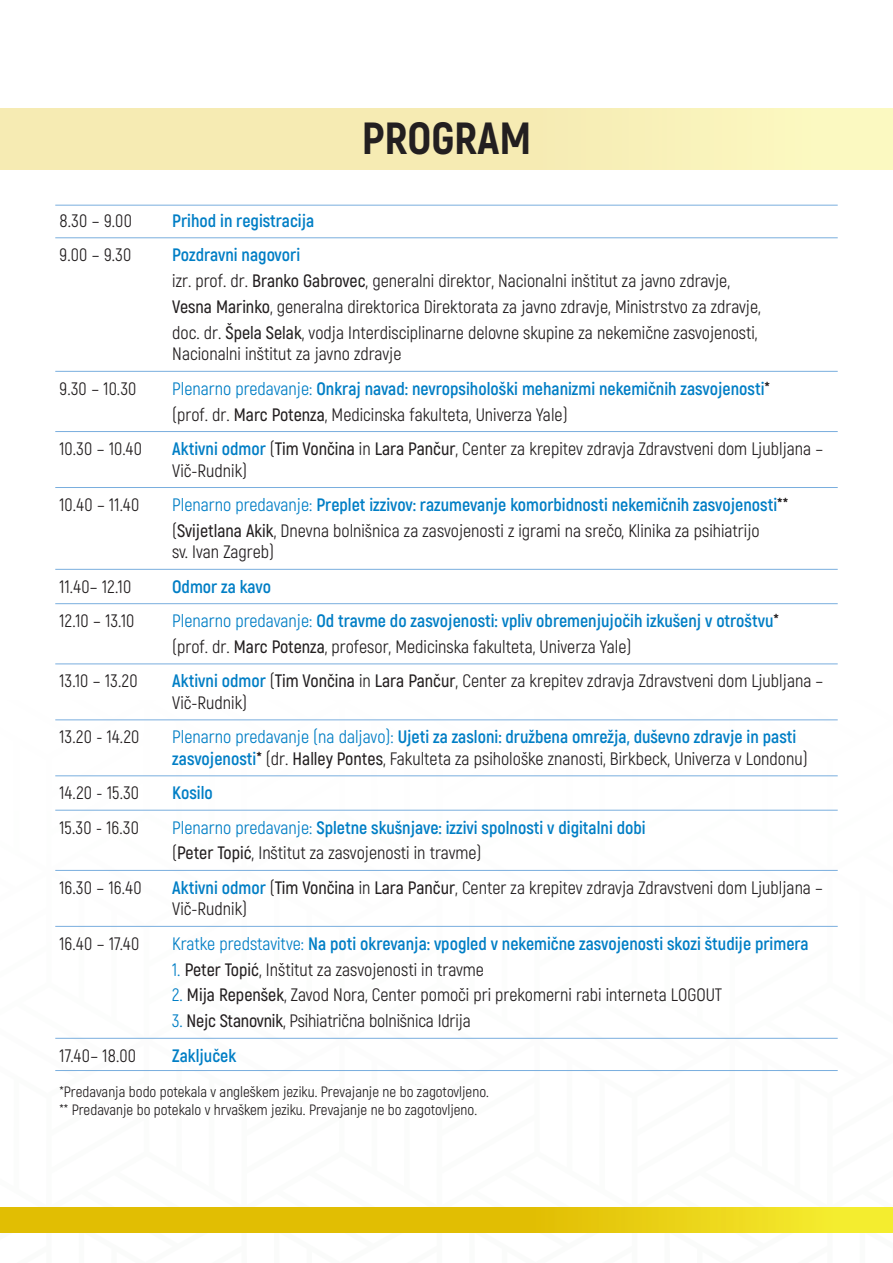
<style>
.page{position:relative;width:893px;height:1263px;background:#fff}
.page>*{position:absolute;margin:0;border:0;box-sizing:border-box;transform-origin:0 0}
.t1{font:800 45px "Akrobat";color:#231f20}
.t2{font:18px/21.6px "Akrobat";color:#231f20}
.t3{font:700 18px/21.6px "Akrobat";color:#007ec5}
.t4{font:15px "Akrobat";color:#231f20}
.s1{font-weight:600}
.s2{font-weight:400}
.s3{color:#231f20}
.s4{font-weight:700;color:#007ec5}
.s5{font-weight:400;color:#231f20}
.s6{font-weight:600;color:#231f20}
.s7{color:#007ec5}
</style>
<div class="page">
<div style="left:0;top:108px;width:893px;height:61px;background:linear-gradient(to right,#f5e7af,#faf6be)"></div>
<svg style="left:0;top:720px;width:893px;height:513px"></svg>
<hr style="left:55px;top:205px;width:783px;height:1px;background:#79aede">
<hr style="left:55px;top:237px;width:783px;height:1px;background:#79aede">
<hr style="left:55px;top:371px;width:783px;height:1px;background:#79aede">
<hr style="left:55px;top:431px;width:783px;height:1px;background:#79aede">
<hr style="left:55px;top:487px;width:783px;height:1px;background:#79aede">
<hr style="left:55px;top:569px;width:783px;height:1px;background:#79aede">
<hr style="left:55px;top:603px;width:783px;height:1px;background:#79aede">
<hr style="left:55px;top:663px;width:783px;height:1px;background:#79aede">
<hr style="left:55px;top:719px;width:783px;height:1px;background:#79aede">
<hr style="left:55px;top:775px;width:783px;height:1px;background:#79aede">
<hr style="left:55px;top:810px;width:783px;height:1px;background:#79aede">
<hr style="left:55px;top:870px;width:783px;height:1px;background:#79aede">
<hr style="left:55px;top:926px;width:783px;height:1px;background:#79aede">
<hr style="left:55px;top:1038px;width:783px;height:1px;background:#79aede">
<hr style="left:55px;top:1070px;width:783px;height:1px;background:#79aede">
<svg style="left:0;top:1208px;width:893px;height:24px;background:#e5c80d"></svg>
<p class="t1" style="left:362px;top:110px;width:171px">PROGRAM</p>
<p class="t2" style="left:60px;top:210px;width:74px">8.30 – 9.00</p>
<p class="t3" style="left:172px;top:210px;width:144px">Prihod in registracija</p>
<p class="t2" style="left:60px;top:244px;width:73px">9.00 – 9.30</p>
<p class="t3" style="left:172px;top:244px;width:129px">Pozdravni nagovori</p>
<p class="t2" style="left:172px;top:270px;width:559px">izr. prof. dr. <span class="s1">Branko Gabrovec</span>, generalni direktor, Nacionalni inštitut za javno zdravje,</p>
<p class="t2" style="left:172px;top:296px;width:590px"><span class="s1">Vesna Marinko</span>, generalna direktorica Direktorata za javno zdravje, Ministrstvo za zdravje,</p>
<p class="t2" style="left:172px;top:322px;width:587px">doc. dr. <span class="s1">Špela Selak</span>, vodja Interdisciplinarne delovne skupine za nekemične zasvojenosti,<br>Nacionalni inštitut za javno zdravje</p>
<p class="t2" style="left:60px;top:378px;width:78px">9.30 – 10.30</p>
<p class="t3" style="left:172px;top:377px;width:599px"><span class="s2">Plenarno predavanje:</span> Onkraj navad: nevropsihološki mehanizmi nekemičnih zasvojenosti<span class="s3">*</span></p>
<p class="t2" style="left:172px;top:403px;width:397px">(prof. dr. <span class="s1">Marc Potenza</span>, Medicinska fakulteta, Univerza Yale)</p>
<p class="t2" style="left:60px;top:438px;width:84px">10.30 – 10.40</p>
<p class="t2" style="left:172px;top:438px;width:652px"><span class="s4">Aktivni odmor</span> (<span class="s1">Tim Vončina</span> in <span class="s1">Lara Pančur</span>, Center za krepitev zdravja Zdravstveni dom Ljubljana –<br>Vič-Rudnik)</p>
<p class="t2" style="left:60px;top:494px;width:81px">10.40 – 11.40</p>
<p class="t3" style="left:172px;top:494px;width:617px"><span class="s2">Plenarno predavanje:</span> Preplet izzivov: razumevanje komorbidnosti nekemičnih zasvojenosti<span class="s3">**</span></p>
<p class="t2" style="left:172px;top:520px;width:589px">(<span class="s1">Svijetlana Akik</span>, Dnevna bolnišnica za zasvojenosti z igrami na srečo, Klinika za psihiatrijo sv. Ivan Zagreb)</p>
<p class="t2" style="left:60px;top:576px;width:73px">11.40– 12.10</p>
<p class="t3" style="left:172px;top:575px;width:100px">Odmor za kavo</p>
<p class="t2" style="left:60px;top:610px;width:76px">12.10 – 13.10</p>
<p class="t3" style="left:172px;top:610px;width:608px"><span class="s2">Plenarno predavanje:</span> Od travme do zasvojenosti: vpliv obremenjujočih izkušenj v otroštvu<span class="s3">*</span></p>
<p class="t2" style="left:172px;top:636px;width:461px">(prof. dr. <span class="s1">Marc Potenza</span>, profesor, Medicinska fakulteta, Univerza Yale)</p>
<p class="t2" style="left:60px;top:670px;width:80px">13.10 – 13.20</p>
<p class="t2" style="left:172px;top:670px;width:652px"><span class="s4">Aktivni odmor</span> (<span class="s1">Tim Vončina</span> in <span class="s1">Lara Pančur</span>, Center za krepitev zdravja Zdravstveni dom Ljubljana –<br>Vič-Rudnik)</p>
<p class="t2" style="left:60px;top:726px;width:81px">13.20 - 14.20</p>
<p class="t3" style="left:172px;top:726px;width:637px"><span class="s2">Plenarno predavanje (na daljavo):</span> Ujeti za zasloni: družbena omrežja, duševno zdravje in pasti zasvojenosti<span class="s3">*</span> <span class="s5">(dr.</span> <span class="s6">Halley Pontes</span><span class="s5">, Fakulteta za psihološke znanosti, Birkbeck, Univerza v Londonu)</span></p>
<p class="t2" style="left:60px;top:782px;width:81px">14.20 - 15.30</p>
<p class="t3" style="left:172px;top:782px;width:42px">Kosilo</p>
<p class="t2" style="left:60px;top:816px;width:81px">15.30 - 16.30</p>
<p class="t3" style="left:172px;top:816px;width:475px"><span class="s2">Plenarno predavanje:</span> Spletne skušnjave: izzivi spolnosti v digitalni dobi</p>
<p class="t2" style="left:172px;top:842px;width:311px">(<span class="s1">Peter Topić</span>, Inštitut za zasvojenosti in travme)</p>
<p class="t2" style="left:60px;top:877px;width:84px">16.30 – 16.40</p>
<p class="t2" style="left:172px;top:877px;width:652px"><span class="s4">Aktivni odmor</span> (<span class="s1">Tim Vončina</span> in <span class="s1">Lara Pančur</span>, Center za krepitev zdravja Zdravstveni dom Ljubljana –<br>Vič-Rudnik)</p>
<p class="t2" style="left:60px;top:933px;width:81px">16.40 – 17.40</p>
<p class="t3" style="left:172px;top:932px;width:638px"><span class="s2">Kratke predstavitve:</span> Na poti okrevanja: vpogled v nekemične zasvojenosti skozi študije primera</p>
<p class="t2" style="left:172px;top:958px;width:313px"><span class="s7">1.</span> <span class="s1">Peter Topić</span>, Inštitut za zasvojenosti in travme</p>
<p class="t2" style="left:172px;top:984px;width:551px"><span class="s7">2.</span> <span class="s1">Mija Repenšek</span>, Zavod Nora, Center pomoči pri prekomerni rabi interneta LOGOUT</p>
<p class="t2" style="left:172px;top:1010px;width:300px"><span class="s7">3.</span> <span class="s1">Nejc Stanovnik</span>, Psihiatrična bolnišnica Idrija</p>
<p class="t2" style="left:60px;top:1044px;width:78px">17.40– 18.00</p>
<p class="t3" style="left:172px;top:1044px;width:66px">Zaključek</p>
<p class="t4" style="left:60px;top:1082px;width:431px">*Predavanja bodo potekala v angleškem jeziku. Prevajanje ne bo zagotovljeno.</p>
<p class="t4" style="left:60px;top:1100px;width:419px">** Predavanje bo potekalo v hrvaškem jeziku. Prevajanje ne bo zagotovljeno.</p>
</div>
